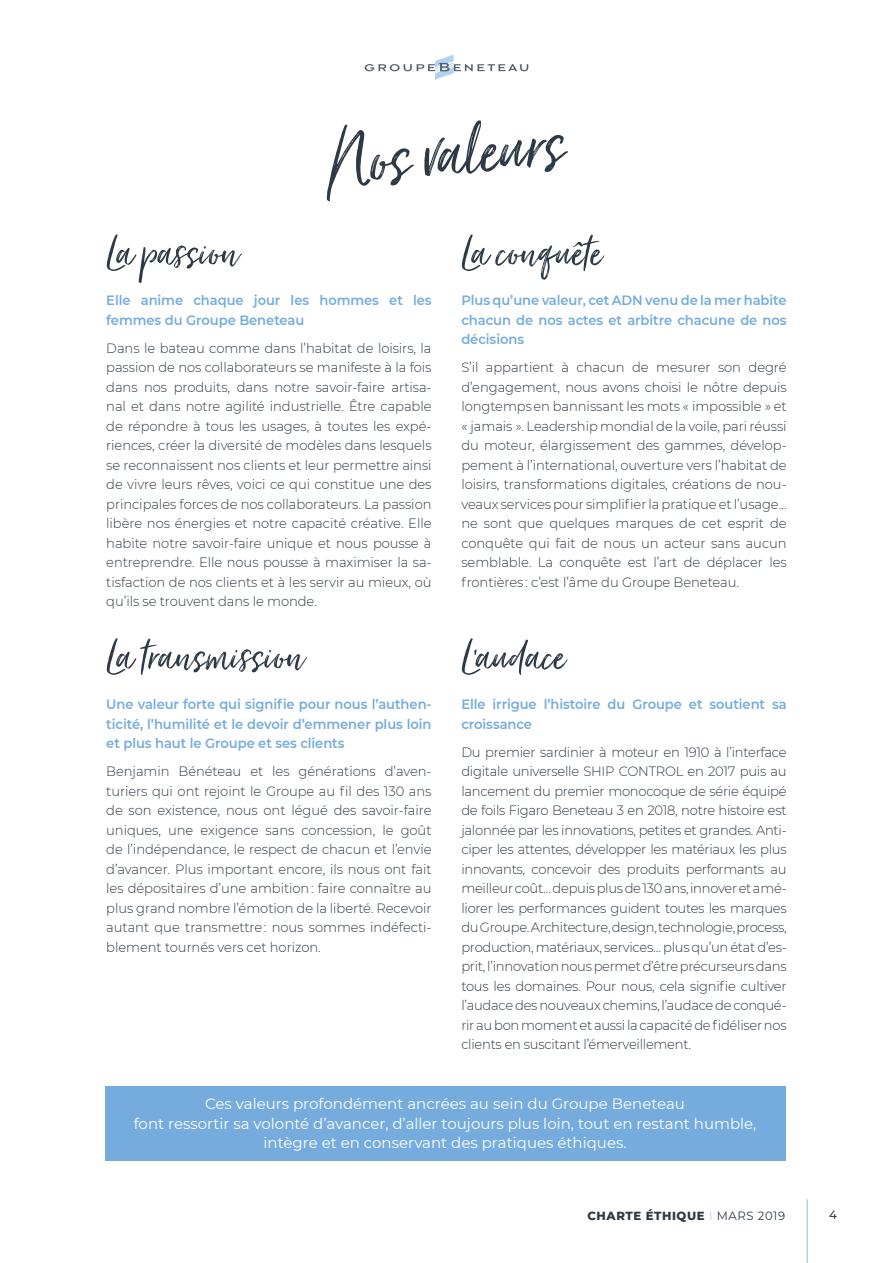
<style>
.page{position:relative;width:893px;height:1263px;background:#fff}
.page>*{position:absolute;margin:0;border:0;box-sizing:border-box;transform-origin:0 0}
.t1{font:90px "Just Lovely";color:#2d3a45}
.t2{font:52.5px "Just Lovely";color:#2d3a45}
.t3{font:15px/19.5px "Montserrat";color:#fff;text-align:center}
.t4{font:300 13.5px/19.5px "Montserrat";letter-spacing:-.005em;color:#2d3a45;text-align:justify}
.t5{font:600 13.5px/19.5px "Montserrat";letter-spacing:-.005em;color:#75acdd}
.t6{font:800 12px "Montserrat";letter-spacing:.05em;color:#2d3a45}
.t7{font:500 12px "Montserrat";color:#2d3a45}
.s1{font-weight:400;color:#b0d0ef}
.s2{font-weight:400}
</style>
<div class="page">
<svg style="left:365px;top:55px;width:163px;height:26px"></svg>
<hr style="left:806px;top:1199px;width:2px;height:64px;background:#b0d0ef">
<div style="left:105px;top:1086px;width:680px;height:74px;background:#75acdd"></div>
<h1 class="t1" style="left:322px;top:109px;width:239px;rotate:-5deg">Nos valeurs</h1>
<h2 class="t2" style="left:106px;top:220px;width:134px">La passion</h2>
<p class="t5" style="left:106px;top:290px;width:327px">Elle anime chaque jour les hommes et les femmes du Groupe Beneteau</p>
<p class="t4" style="left:106px;top:338px;width:327px">Dans le bateau comme dans l’habitat de loisirs, la passion de nos collaborateurs se manifeste à la fois dans nos produits, dans notre savoir-faire artisa&shy;nal et dans notre agilité industrielle. Être capable de répondre à tous les usages, à toutes les expé&shy;riences, créer la diversité de modèles dans lesquels se reconnaissent nos clients et leur permettre ainsi de vivre leurs rêves, voici ce qui constitue une des principales forces de nos collaborateurs. La passion libère nos énergies et notre capacité créative. Elle habite notre savoir-faire unique et nous pousse à entreprendre. Elle nous pousse à maximiser la sa&shy;tisfaction de nos clients et à les servir au mieux, où qu’ils se trouvent dans le monde.</p>
<h2 class="t2" style="left:106px;top:624px;width:199px">La transmission</h2>
<p class="t5" style="left:106px;top:694px;width:327px;text-align:justify">Une valeur forte qui signifie pour nous l’authen&shy;ticité, l’humilité et le devoir d’emmener plus loin et plus haut le Groupe et ses clients</p>
<p class="t4" style="left:106px;top:761px;width:327px">Benjamin Bénéteau et les générations d’aven&shy;turiers qui ont rejoint le Groupe au fil des 130 ans de son existence, nous ont légué des savoir-faire uniques, une exigence sans concession, le goût de l’indépendance, le respect de chacun et l’envie d’avancer. Plus important encore, ils nous ont fait les dépositaires d’une ambition : faire connaître au plus grand nombre l’émotion de la liberté. Recevoir autant que transmettre : nous sommes indéfecti&shy;blement tournés vers cet horizon.</p>
<h2 class="t2" style="left:461px;top:220px;width:142px">La conquête</h2>
<p class="t5" style="left:461px;top:290px;width:327px;text-align:justify">Plus qu’une valeur, cet ADN venu de la mer habite chacun de nos actes et arbitre chacune de nos décisions</p>
<p class="t4" style="left:461px;top:357px;width:327px">S’il appartient à chacun de mesurer son degré d’engagement, nous avons choisi le nôtre depuis longtemps en bannissant les mots « impossible » et « jamais ». Leadership mondial de la voile, pari réussi du moteur, élargissement des gammes, dévelop&shy;pement à l’international, ouverture vers l’habitat de loisirs, transformations digitales, créations de nou&shy;veaux services pour simplifier la pratique et l’usage… ne sont que quelques marques de cet esprit de conquête qui fait de nous un acteur sans aucun semblable. La conquête est l’art de déplacer les frontières : c’est l’âme du Groupe Beneteau.</p>
<h2 class="t2" style="left:461px;top:624px;width:105px">L’audace</h2>
<p class="t5" style="left:461px;top:694px;width:327px">Elle irrigue l’histoire du Groupe et soutient sa croissance</p>
<p class="t4" style="left:461px;top:742px;width:327px">Du premier sardinier à moteur en 1910 à l’interface digitale universelle SHIP CONTROL en 2017 puis au lancement du premier monocoque de série équipé de foils Figaro Beneteau 3 en 2018, notre histoire est jalonnée par les innovations, petites et grandes. Anti&shy;ciper les attentes, développer les matériaux les plus innovants, concevoir des produits performants au meilleurcoût…depuisplusde130ans,innoveretamé&shy;liorer les performances guident toutes les marques du Groupe. Architecture, design, technologie, process, production, matériaux, services… plus qu’un état d’es&shy;prit,l’innovationnouspermetd’êtreprécurseursdans tous les domaines. Pour nous, cela signifie cultiver l’audace des nouveaux chemins, l’audace de conqué&shy;rirau bonmomentetaussi lacapacitédefidélisernos clients en suscitant l’émerveillement.</p>
<p class="t3" style="left:134px;top:1093px;width:624px">Ces valeurs profondément ancrées au sein du Groupe Beneteau<br>font ressortir sa volonté d’avancer, d’aller toujours plus loin, tout en restant humble, intègre et en conservant des pratiques éthiques.</p>
<p class="t6" style="left:587px;top:1207px;width:199px">CHARTE ÉTHIQUE <span class="s1">I</span> <span class="s2">MARS 2019</span></p>
<p class="t7" style="left:829px;top:1207px;width:9px">4</p>
</div>
